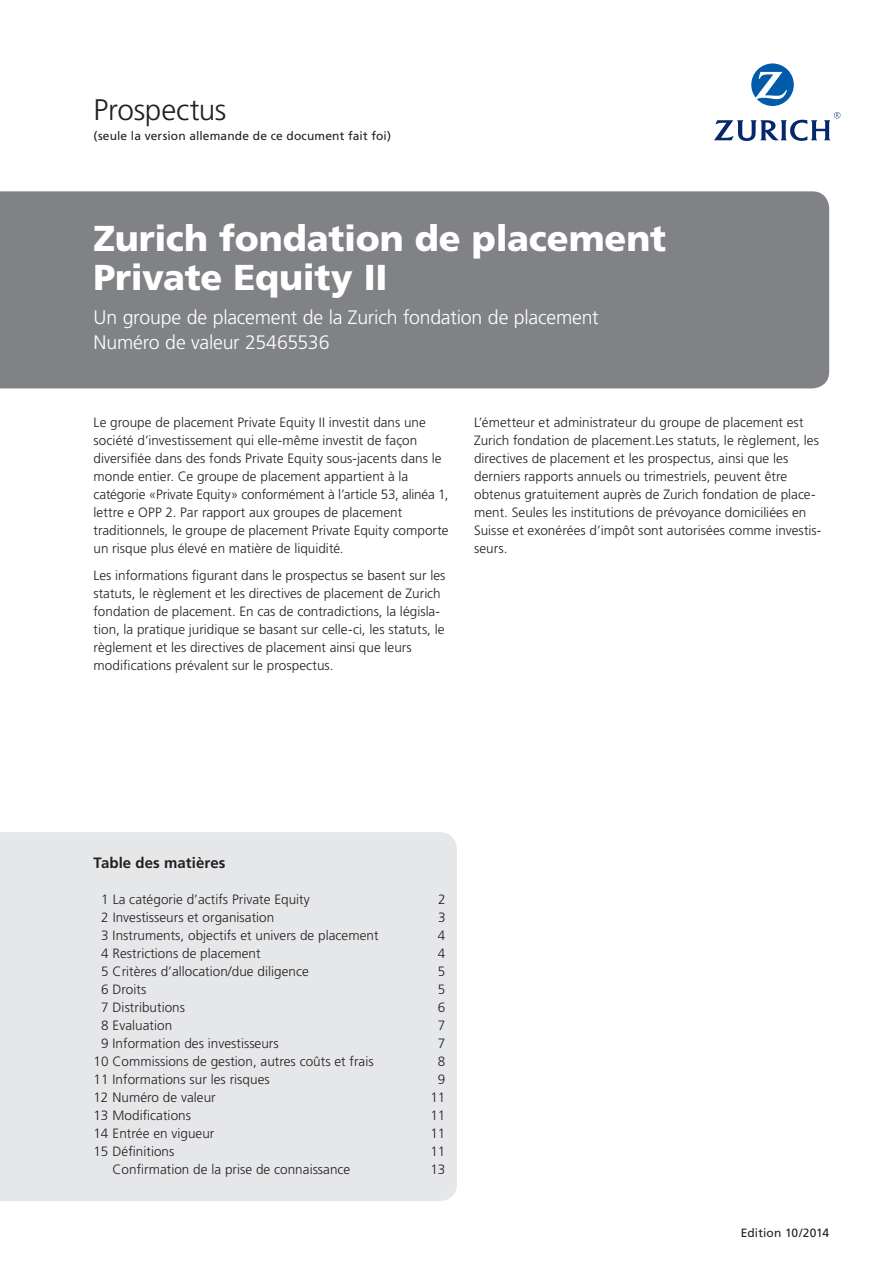
<style>
.page{position:relative;width:893px;height:1263px;background:#fff}
.page>*{position:absolute;margin:0;border:0;box-sizing:border-box;transform-origin:0 0}
.t1{font:900 36px/39px "Frutiger";letter-spacing:-.01em;color:#fff}
.t2{font:300 29.7px "Frutiger";letter-spacing:-.01em;color:#231f20}
.t3{font:300 19.5px/25.5px "Frutiger";letter-spacing:-.01em;color:#fff}
.t4{font:700 15px "Frutiger";letter-spacing:.005em;color:#231f20}
.t5{font:300 13.5px/18px "Frutiger";letter-spacing:.005em;color:#231f20}
.t6{font:12px "Frutiger";letter-spacing:.01em;color:#231f20}
</style>
<div class="page">
<div style="left:0;top:832px;width:457px;height:369px;background:#e6e7e9"></div>
<div style="left:0;top:191px;width:829px;height:197px;background:#808285"></div>
<svg style="left:751px;top:63px;width:43px;height:43px"></svg>
<svg style="left:714px;top:112px;width:126px;height:29px"></svg>
<h2 class="t2" style="left:94px;top:93px;width:134px">Prospectus</h2>
<p class="t6" style="left:94px;top:129px;width:299px">(seule la version allemande de ce document fait foi)</p>
<h1 class="t1" style="left:94px;top:219px;width:574px">Zurich fondation de placement<br>Private Equity II</h1>
<h3 class="t3" style="left:94px;top:305px;width:507px">Un groupe de placement de la Zurich fondation de placement<br>Numéro de valeur 25465536</h3>
<p class="t5" style="left:94px;top:414px;width:357px">Le groupe de placement Private Equity II investit dans une société d’investissement qui elle-même investit de façon diversifiée dans des fonds Private Equity sous-jacents dans le monde entier. Ce groupe de placement appartient à la catégorie «Private Equity» conformément à l’article 53, alinéa 1, lettre e OPP 2. Par rapport aux groupes de placement traditionnels, le groupe de placement Private Equity comporte un risque plus élevé en matière de liquidité.</p>
<p class="t5" style="left:94px;top:567px;width:353px">Les informations figurant dans le prospectus se basent sur les statuts, le règlement et les directives de placement de Zurich fondation de placement. En cas de contradictions, la législa&shy;tion, la pratique juridique se basant sur celle-ci, les statuts, le règlement et les directives de placement ainsi que leurs modifications prévalent sur le prospectus.</p>
<p class="t5" style="left:474px;top:414px;width:349px">L’émetteur et administrateur du groupe de placement est Zurich fondation de placement.Les statuts, le règlement, les directives de placement et les prospectus, ainsi que les derniers rapports annuels ou trimestriels, peuvent être obtenus gratuitement auprès de Zurich fondation de place&shy;ment. Seules les institutions de prévoyance domiciliées en Suisse et exonérées d’impôt sont autorisées comme investis&shy;seurs.</p>
<p class="t4" style="left:94px;top:854px;width:133px">Table des matières</p>
<p class="t5" style="left:101px;top:891px;width:210px">1 La catégorie d’actifs Private Equity</p>
<p class="t5" style="left:438px;top:891px;width:9px">2</p>
<p class="t5" style="left:101px;top:909px;width:175px">2 Investisseurs et organisation</p>
<p class="t5" style="left:438px;top:909px;width:9px">3</p>
<p class="t5" style="left:101px;top:927px;width:279px">3 Instruments, objectifs et univers de placement</p>
<p class="t5" style="left:438px;top:927px;width:9px">4</p>
<p class="t5" style="left:101px;top:945px;width:161px">4 Restrictions de placement</p>
<p class="t5" style="left:438px;top:945px;width:9px">4</p>
<p class="t5" style="left:101px;top:963px;width:209px">5 Critères d’allocation/due diligence</p>
<p class="t5" style="left:438px;top:963px;width:9px">5</p>
<p class="t5" style="left:101px;top:981px;width:47px">6 Droits</p>
<p class="t5" style="left:438px;top:981px;width:9px">5</p>
<p class="t5" style="left:101px;top:999px;width:86px">7 Distributions</p>
<p class="t5" style="left:438px;top:999px;width:9px">6</p>
<p class="t5" style="left:101px;top:1017px;width:73px">8 Evaluation</p>
<p class="t5" style="left:438px;top:1017px;width:9px">7</p>
<p class="t5" style="left:101px;top:1035px;width:179px">9 Information des investisseurs</p>
<p class="t5" style="left:438px;top:1035px;width:9px">7</p>
<p class="t5" style="left:93px;top:1053px;width:282px">10 Commissions de gestion, autres coûts et frais</p>
<p class="t5" style="left:438px;top:1053px;width:9px">8</p>
<p class="t5" style="left:93px;top:1071px;width:178px">11 Informations sur les risques</p>
<p class="t5" style="left:438px;top:1071px;width:9px">9</p>
<p class="t5" style="left:93px;top:1089px;width:124px">12 Numéro de valeur</p>
<p class="t5" style="left:430px;top:1089px;width:17px">11</p>
<p class="t5" style="left:93px;top:1107px;width:99px">13 Modifications</p>
<p class="t5" style="left:430px;top:1107px;width:17px">11</p>
<p class="t5" style="left:93px;top:1125px;width:123px">14 Entrée en vigueur</p>
<p class="t5" style="left:430px;top:1125px;width:17px">11</p>
<p class="t5" style="left:93px;top:1143px;width:83px">15 Définitions</p>
<p class="t5" style="left:430px;top:1143px;width:17px">11</p>
<p class="t5" style="left:113px;top:1161px;width:239px">Confirmation de la prise de connaissance</p>
<p class="t5" style="left:430px;top:1161px;width:17px">13</p>
<p class="t6" style="left:741px;top:1226px;width:90px">Edition 10/2014</p>
</div>
